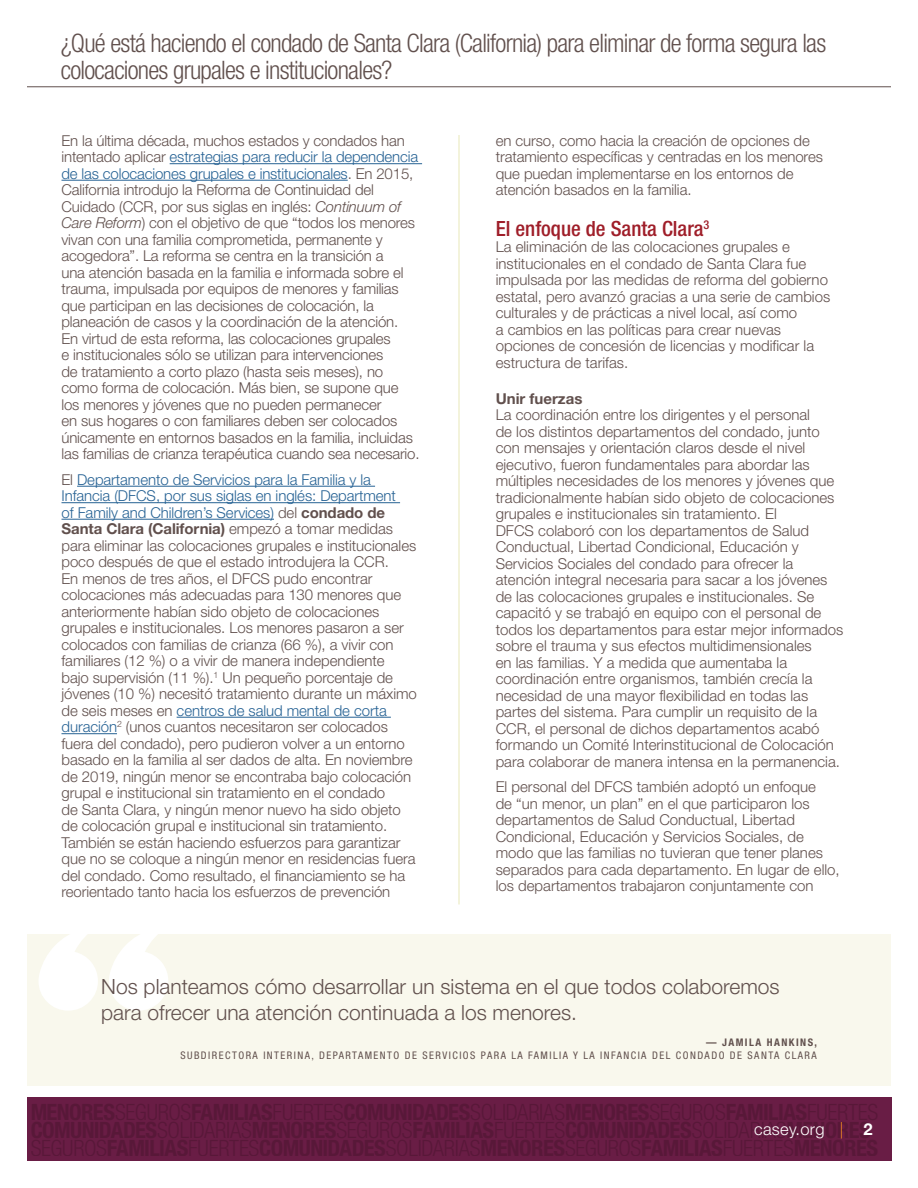
<style>
.page{position:relative;width:918px;height:1188px;background:#fff}
.page>*{position:absolute;margin:0;border:0;box-sizing:border-box;transform-origin:0 0}
.t1{font:300 condensed 25.5px/27px "Helvetica Neue LT Std";letter-spacing:-.03em;color:#61504d}
.t2{font:300 21px/25.2px "Helvetica Neue LT Std";color:#61504d}
.t3{font:500 condensed 21px "Helvetica Neue LT Std";color:#9f1e29}
.t4{font:300 16.5px "Helvetica Neue LT Std";letter-spacing:.02em;color:#fff}
.t5{font:300 15px/16.5px "Helvetica Neue LT Std";letter-spacing:-.005em;color:#61504d}
.t6{font:700 15px "Helvetica Neue LT Std";color:#61504d}
.t7{font:condensed 10.5px "Helvetica Neue LT Std";letter-spacing:.14em;color:#61504d}
.t8{font:700 condensed 10.5px "Helvetica Neue LT Std";letter-spacing:.14em;color:#61504d}
.s1{color:#266294}
.s2{font-style:italic}
.s3{font-weight:700}
.s4{color:#f18921}
</style>
<div class="page">
<div style="left:27px;top:1098px;width:864px;height:63px;background:#691d45"></div>
<hr style="left:27px;top:86px;width:864px;height:1px;background:#61504d">
<hr style="left:459px;top:135px;width:1px;height:769px;background:#e8e8b8">
<hr style="left:170px;top:163px;width:252px;height:1px;background:#266294">
<hr style="left:62px;top:180px;width:286px;height:1px;background:#266294">
<hr style="left:77px;top:486px;width:298px;height:1px;background:#266294">
<hr style="left:62px;top:502px;width:338px;height:1px;background:#266294">
<hr style="left:62px;top:519px;width:212px;height:1px;background:#266294">
<hr style="left:177px;top:717px;width:214px;height:1px;background:#266294">
<hr style="left:62px;top:733px;width:55px;height:1px;background:#266294">
<div style="left:27px;top:934px;width:864px;height:152px;background:#f9f8ed"></div>
<svg style="left:39px;top:934px;width:129px;height:77px"></svg>
<h1 class="t1" style="left:61px;top:30px;width:767px">¿Qué está haciendo el condado de Santa Clara (California) para eliminar de forma segura las colocaciones grupales e institucionales?</h1>
<p class="t5" style="left:62px;top:132px;width:360px">En la última década, muchos estados y condados han intentado aplicar <span class="s1">estrategias para reducir la dependencia de las colocaciones grupales e institucionales</span>. En 2015, California introdujo la Reforma de Continuidad del Cuidado (CCR, por sus siglas en inglés: <span class="s2">Continuum of Care Reform</span>) con el objetivo de que “todos los menores vivan con una familia comprometida, permanente y acogedora”. La reforma se centra en la transición a<br>una atención basada en la familia e informada sobre el trauma, impulsada por equipos de menores y familias que participan en las decisiones de colocación, la planeación de casos y la coordinación de la atención.<br>En virtud de esta reforma, las colocaciones grupales<br>e institucionales sólo se utilizan para intervenciones<br>de tratamiento a corto plazo (hasta seis meses), no como forma de colocación. Más bien, se supone que los menores y jóvenes que no pueden permanecer<br>en sus hogares o con familiares deben ser colocados únicamente en entornos basados en la familia, incluidas las familias de crianza terapéutica cuando sea necesario.</p>
<p class="t5" style="left:62px;top:471px;width:357px">El <span class="s1">Departamento de Servicios para la Familia y la Infancia (DFCS, por sus siglas en inglés: Department<br>of Family and Children’s Services)</span> del <span class="s3">condado de Santa Clara (California)</span> empezó a tomar medidas para eliminar las colocaciones grupales e institucionales poco después de que el estado introdujera la CCR.<br>En menos de tres años, el DFCS pudo encontrar colocaciones más adecuadas para 130 menores que anteriormente habían sido objeto de colocaciones grupales e institucionales. Los menores pasaron a ser colocados con familias de crianza (66 %), a vivir con familiares (12 %) o a vivir de manera independiente<br>bajo supervisión (11 %).<sup>1</sup> Un pequeño porcentaje de jóvenes (10 %) necesitó tratamiento durante un máximo de seis meses en <span class="s1">centros de salud mental de corta duración</span><sup>2</sup> (unos cuantos necesitaron ser colocados fuera del condado), pero pudieron volver a un entorno basado en la familia al ser dados de alta. En noviembre de 2019, ningún menor se encontraba bajo colocación grupal e institucional sin tratamiento en el condado<br>de Santa Clara, y ningún menor nuevo ha sido objeto de colocación grupal e institucional sin tratamiento.<br>También se están haciendo esfuerzos para garantizar que no se coloque a ningún menor en residencias fuera del condado. Como resultado, el financiamiento se ha reorientado tanto hacia los esfuerzos de prevención</p>
<p class="t5" style="left:496px;top:132px;width:329px">en curso, como hacia la creación de opciones de tratamiento específicas y centradas en los menores que puedan implementarse en los entornos de atención basados en la familia.</p>
<h2 class="t3" style="left:496px;top:216px;width:215px">El enfoque de Santa Clara<sup>3</sup></h2>
<p class="t5" style="left:496px;top:238px;width:336px">La eliminación de las colocaciones grupales e institucionales en el condado de Santa Clara fue impulsada por las medidas de reforma del gobierno estatal, pero avanzó gracias a una serie de cambios culturales y de prácticas a nivel local, así como<br>a cambios en las políticas para crear nuevas opciones de concesión de licencias y modificar la estructura de tarifas.</p>
<p class="t6" style="left:496px;top:389px;width:88px">Unir fuerzas</p>
<p class="t5" style="left:496px;top:406px;width:349px">La coordinación entre los dirigentes y el personal<br>de los distintos departamentos del condado, junto con mensajes y orientación claros desde el nivel ejecutivo, fueron fundamentales para abordar las múltiples necesidades de los menores y jóvenes que tradicionalmente habían sido objeto de colocaciones grupales e institucionales sin tratamiento. El<br>DFCS colaboró con los departamentos de Salud Conductual, Libertad Condicional, Educación y Servicios Sociales del condado para ofrecer la atención integral necesaria para sacar a los jóvenes de las colocaciones grupales e institucionales. Se capacitó y se trabajó en equipo con el personal de todos los departamentos para estar mejor informados sobre el trauma y sus efectos multidimensionales<br>en las familias. Y a medida que aumentaba la coordinación entre organismos, también crecía la necesidad de una mayor flexibilidad en todas las partes del sistema. Para cumplir un requisito de la CCR, el personal de dichos departamentos acabó formando un Comité Interinstitucional de Colocación para colaborar de manera intensa en la permanencia.</p>
<p class="t5" style="left:496px;top:778px;width:346px">El personal del DFCS también adoptó un enfoque<br>de “un menor, un plan” en el que participaron los departamentos de Salud Conductual, Libertad Condicional, Educación y Servicios Sociales, de modo que las familias no tuvieran que tener planes separados para cada departamento. En lugar de ello, los departamentos trabajaron conjuntamente con</p>
<h2 class="t2" style="left:101px;top:974px;width:680px">Nos planteamos cómo desarrollar un sistema en el que todos colaboremos para ofrecer una atención continuada a los menores.</h2>
<p class="t8" style="left:706px;top:1036px;width:112px">— JAMILA HANKINS,</p>
<p class="t7" style="left:180px;top:1049px;width:638px">SUBDIRECTORA INTERINA, DEPARTAMENTO DE SERVICIOS PARA LA FAMILIA Y LA INFANCIA DEL CONDADO DE SANTA CLARA</p>
<p class="t4" style="left:754px;top:1119px;width:120px">casey.org <span class="s4">|</span> <span class="s3">2</span></p>
</div>
